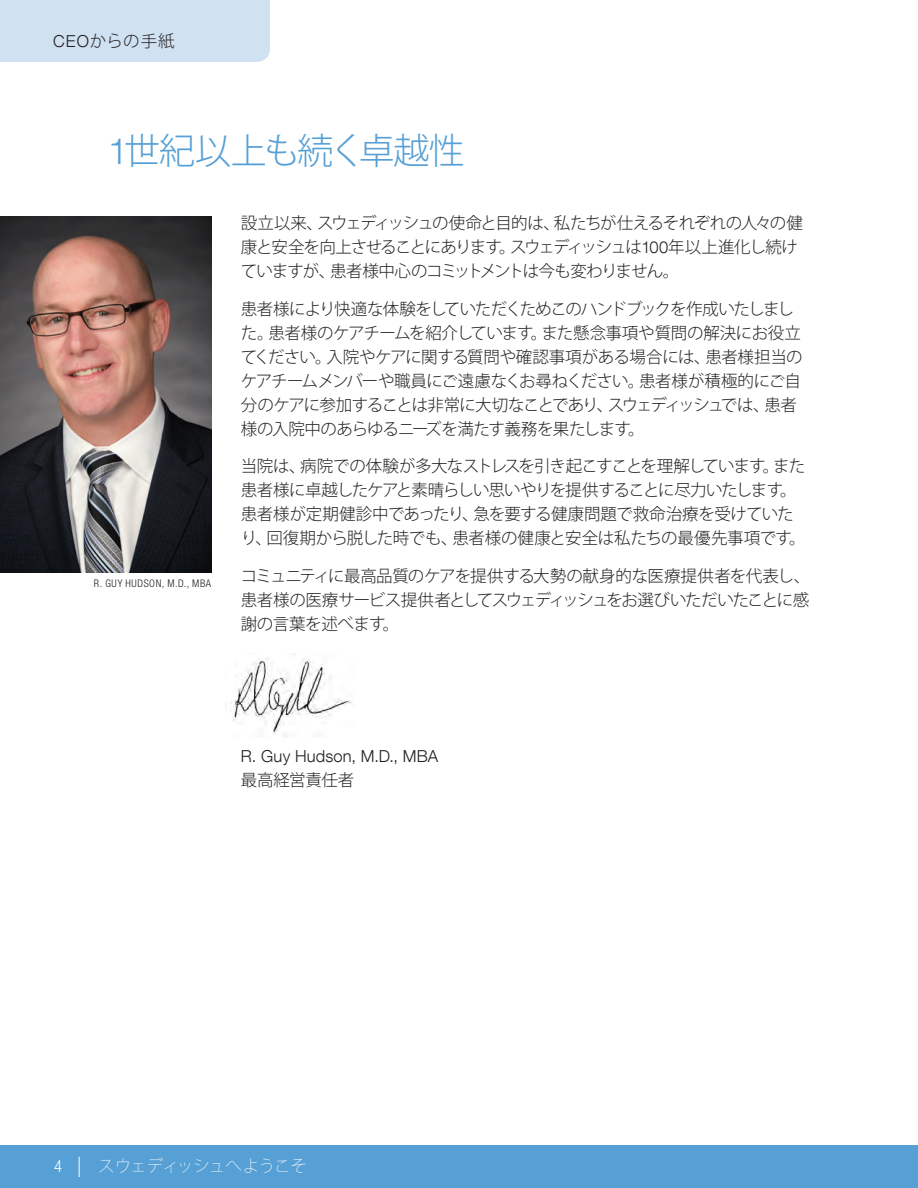
<style>
.page{position:relative;width:918px;height:1188px;background:#fff}
.page>*{position:absolute;margin:0;border:0;box-sizing:border-box;transform-origin:0 0}
.large_header{font:300 36px "Koz Go Pro";letter-spacing:-.035em;color:#56a0d5}
.LARGE_TEXT{font:300 16.5px/24px "Koz Go Pro";letter-spacing:-.045em;color:#231f20}
.LARGE_TEXT-2{font:300 16.5px/24px "Koz Go Pro";letter-spacing:-.08em;color:#231f20}
.LARGE_TEXT-3{font:300 16.5px "Helvetica Neue LT Com";letter-spacing:.005em;color:#231f20}
.t1{font:200 16.5px "Koz Go Pro";letter-spacing:-.03em;color:#fff}
.Tab_type{font:300 16.5px "Koz Go Pro";letter-spacing:.035em;color:#231f20}
.LARGE_TEXT-4{font:300 16.5px "Koz Go Pro";letter-spacing:-.015em;color:#231f20}
.Tab_type-2{font:300 condensed 10.5px "Helvetica Neue LT Std";letter-spacing:.06em;color:#231f20}
.s1{font-family:"Helvetica Neue LT Com"}
.s2{font-family:"Helvetica Neue LT Std";font-weight:300;font-stretch:condensed}
.s3{font-weight:300;font-size:18px}
</style>
<div class="page">
<div style="left:0;top:1145px;width:918px;height:43px;background:#56a0d5"></div>
<div style="left:0;top:0;width:270px;height:62px;background:#d0e1f2"></div>
<img style="left:0;top:216px;width:211px;height:356px">
<img style="left:230px;top:658px;width:122px;height:77px">
<p class="Tab_type" style="left:53px;top:30px;width:123px"><span class="s1">CEO</span>からの手紙</p>
<p class="large_header" style="left:108px;top:127px;width:358px"><span class="s1">1</span>世紀以上も続く卓越性</p>
<p class="Tab_type-2" style="left:94px;top:577px;width:119px">R. GUY HUDSON, M.D., MBA</p>
<p class="LARGE_TEXT-2" style="left:241px;top:211px;width:564px">設立以来、スウェディッシュの使命と目的は、私たちが仕えるそれぞれの人々の健康と安全を向上させることにあります。スウェディッシュは<span class="s1">100</span>年以上進化し続けていますが、患者様中心のコミットメントは今も変わりません。</p>
<p class="LARGE_TEXT" style="left:241px;top:297px;width:563px">患者様により快適な体験をしていただくためこのハンドブックを作成いたしました。患者様のケアチームを紹介しています。また懸念事項や質問の解決にお役立てください。入院やケアに関する質問や確認事項がある場合には、患者様担当のケアチームメンバーや職員にご遠慮なくお尋ねください。患者様が積極的にご自分のケアに参加することは非常に大切なことであり、スウェディッシュでは、患者様の入院中のあらゆるニーズを満たす義務を果たします。</p>
<p class="LARGE_TEXT" style="left:241px;top:454px;width:566px">当院は、病院での体験が多大なストレスを引き起こすことを理解しています。また患者様に卓越したケアと素晴らしい思いやりを提供することに尽力いたします。患者様が定期健診中であったり、急を要する健康問題で救命治療を受けていたり、回復期から脱した時でも、患者様の健康と安全は私たちの最優先事項です。</p>
<p class="LARGE_TEXT" style="left:241px;top:564px;width:571px;text-align:justify">コミュニティに最高品質のケアを提供する大勢の献身的な医療提供者を代表し、患者様の医療サービス提供者としてスウェディッシュをお選びいただいたことに感謝の言葉を述べます。</p>
<p class="LARGE_TEXT-3" style="left:241px;top:746px;width:199px">R. Guy Hudson, M.D., MBA</p>
<p class="LARGE_TEXT-4" style="left:241px;top:769px;width:115px">最高経営責任者</p>
<p class="t1" style="left:54px;top:1155px;width:254px"><span class="s2">4</span> <span class="s3">|</span> スウェディッシュへようこそ</p>
</div>
